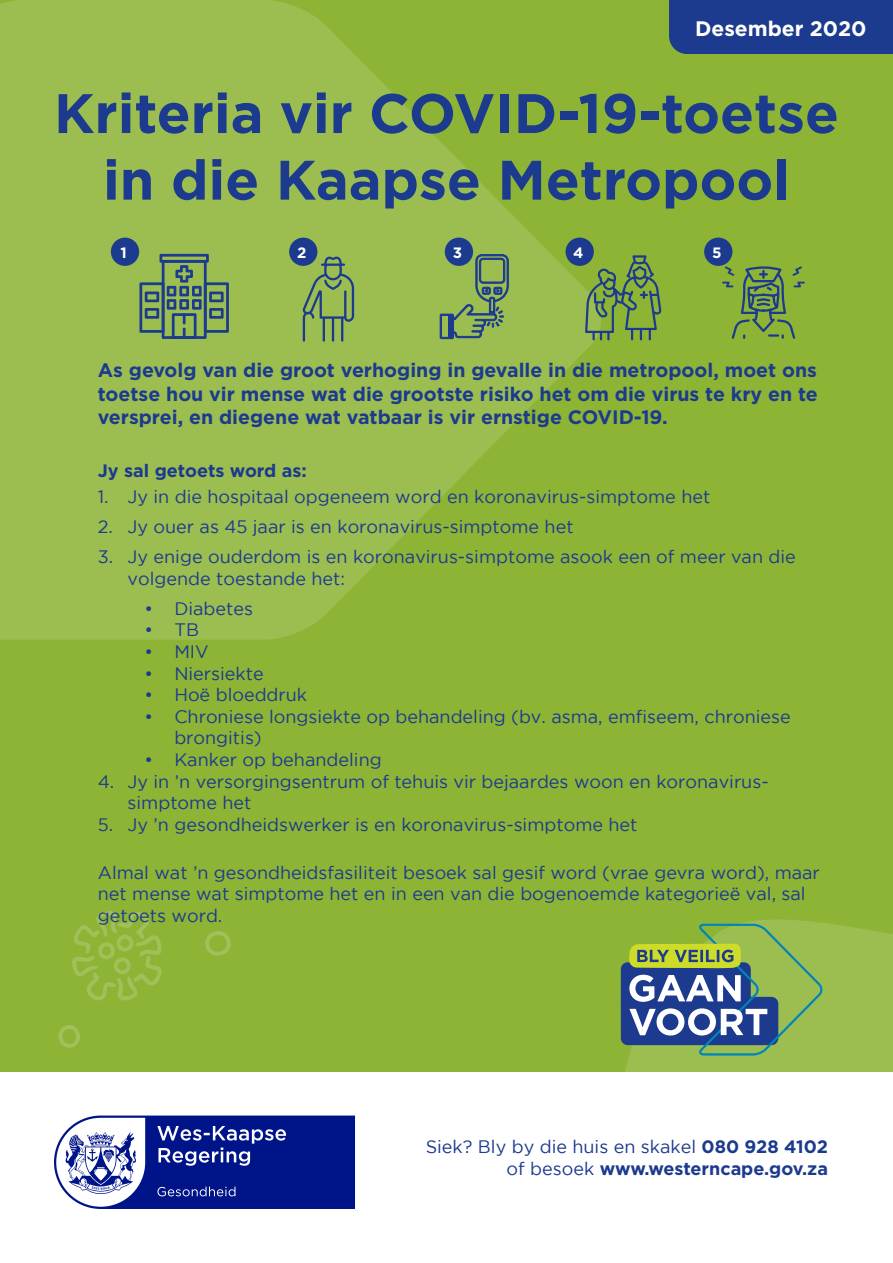
<style>
.page{position:relative;width:893px;height:1263px;background:#fff}
.page>*{position:absolute;margin:0;border:0;box-sizing:border-box;transform-origin:0 0}
.t1{font:700 55.5px/66.6px "Gotham HTF";color:#1c3a8e;text-align:center}
.t2{font:700 21px "Gotham HTF";color:#fff}
.t3{font:700 19.5px/23.4px "Gotham HTF";color:#1c3a8e;text-align:justify}
.t4{font:18px/21.6px "Gotham";color:#1c3a8e}
.t5{font:700 18px "Gotham HTF";color:#1c3a8e}
.t6{font:700 15px "Gotham HTF";color:#fff}
.s1{font-family:"Gotham HTF";font-weight:700}
.s2{font-family:"Gotham";font-weight:400}
</style>
<div class="page">
<div style="left:0;top:0;width:893px;height:1071px;background:#8db435"></div>
<svg style="left:0;top:0;width:602px;height:640px;fill:#9cbd50"></svg>
<svg style="left:620px;top:919px;width:273px;height:152px;background:#99bb4c"></svg>
<svg style="left:205px;top:931px;width:26px;height:25px"></svg>
<svg style="left:72px;top:911px;width:90px;height:90px"></svg>
<svg style="left:58px;top:1025px;width:22px;height:23px"></svg>
<div style="left:669px;top:0;width:224px;height:54px;background:#1c3a8e"></div>
<div style="left:621px;top:962px;width:130px;height:48px;background:#1c3a8e;border-radius:7px"></div>
<div style="left:621px;top:997px;width:157px;height:48px;background:#1c3a8e;border-radius:7px"></div>
<svg style="left:629px;top:923px;width:195px;height:133px"></svg>
<svg style="left:54px;top:1115px;width:301px;height:94px"></svg>
<svg style="left:139px;top:254px;width:90px;height:85px;background:#6f8f65"></svg>
<svg style="left:439px;top:254px;width:70px;height:86px;background:#7d9d5e"></svg>
<svg style="left:585px;top:255px;width:76px;height:85px"></svg>
<svg style="left:722px;top:265px;width:83px;height:74px"></svg>
<svg style="left:303px;top:257px;width:51px;height:85px;background:#7f9f5d"></svg>
<div style="left:111px;top:238px;width:28px;height:28px;background:#1c3a8e;border-radius:50%"></div>
<div style="left:289px;top:238px;width:28px;height:28px;background:#1c3a8e;border-radius:50%"></div>
<div style="left:445px;top:238px;width:28px;height:28px;background:#1c3a8e;border-radius:50%"></div>
<div style="left:566px;top:238px;width:28px;height:28px;background:#1c3a8e;border-radius:50%"></div>
<div style="left:704px;top:238px;width:28px;height:28px;background:#1c3a8e;border-radius:50%"></div>
<p class="t2" style="left:695px;top:16px;width:173px">Desember 2020</p>
<h1 class="t1" style="left:54px;top:79px;width:786px">Kriteria vir COVID-19-toetse in die Kaapse Metropool</h1>
<p class="t6" style="left:120px;top:244px;width:8px">1</p>
<p class="t6" style="left:297px;top:244px;width:11px">2</p>
<p class="t6" style="left:453px;top:244px;width:11px">3</p>
<p class="t6" style="left:573px;top:244px;width:12px">4</p>
<p class="t6" style="left:712px;top:244px;width:11px">5</p>
<p class="t3" style="left:98px;top:358px;width:721px">As gevolg van die groot verhoging in gevalle in die metropool, moet ons toetse hou vir mense wat die grootste risiko het om die virus te kry en te versprei, en diegene wat vatbaar is vir ernstige COVID-19.</p>
<p class="t5" style="left:98px;top:460px;width:211px">Jy sal getoets word as:</p>
<p class="t4" style="left:98px;top:485px;width:614px">1. Jy in die hospitaal opgeneem word en koronavirus-simptome het</p>
<p class="t4" style="left:98px;top:515px;width:477px">2. Jy ouer as 45 jaar is en koronavirus-simptome het</p>
<p class="t4" style="left:128px;top:546px;width:670px;text-indent:-30px">3. Jy enige ouderdom is en koronavirus-simptome asook een of meer van die volgende toestande het:</p>
<p class="t4" style="left:145px;top:597px;width:110px">• Diabetes</p>
<p class="t4" style="left:145px;top:619px;width:56px">• TB</p>
<p class="t4" style="left:145px;top:640px;width:66px">• MIV</p>
<p class="t4" style="left:145px;top:662px;width:121px">• Niersiekte</p>
<p class="t4" style="left:145px;top:684px;width:164px">• Hoë bloeddruk</p>
<p class="t4" style="left:174px;top:705px;width:618px;text-indent:-30px">• Chroniese longsiekte op behandeling (bv. asma, emfiseem, chroniese brongitis)</p>
<p class="t4" style="left:145px;top:748px;width:239px">• Kanker op behandeling</p>
<p class="t4" style="left:128px;top:770px;width:643px;text-indent:-30px">4. Jy in ’n versorgingsentrum of tehuis vir bejaardes woon en koronavirus&shy;simptome het</p>
<p class="t4" style="left:98px;top:813px;width:541px">5. Jy ’n gesondheidswerker is en koronavirus-simptome het</p>
<p class="t4" style="left:98px;top:861px;width:724px">Almal wat ’n gesondheidsfasiliteit besoek sal gesif word (vrae gevra word), maar net mense wat simptome het en in een van die bogenoemde kategorieë val, sal getoets word.</p>
<p class="t4" style="left:426px;top:1135px;width:404px">Siek? Bly by die huis en skakel <span class="s1">080 928 4102</span></p>
<p class="t5" style="left:507px;top:1158px;width:323px"><span class="s2">of besoek</span> www.westerncape.gov.za</p>
</div>
